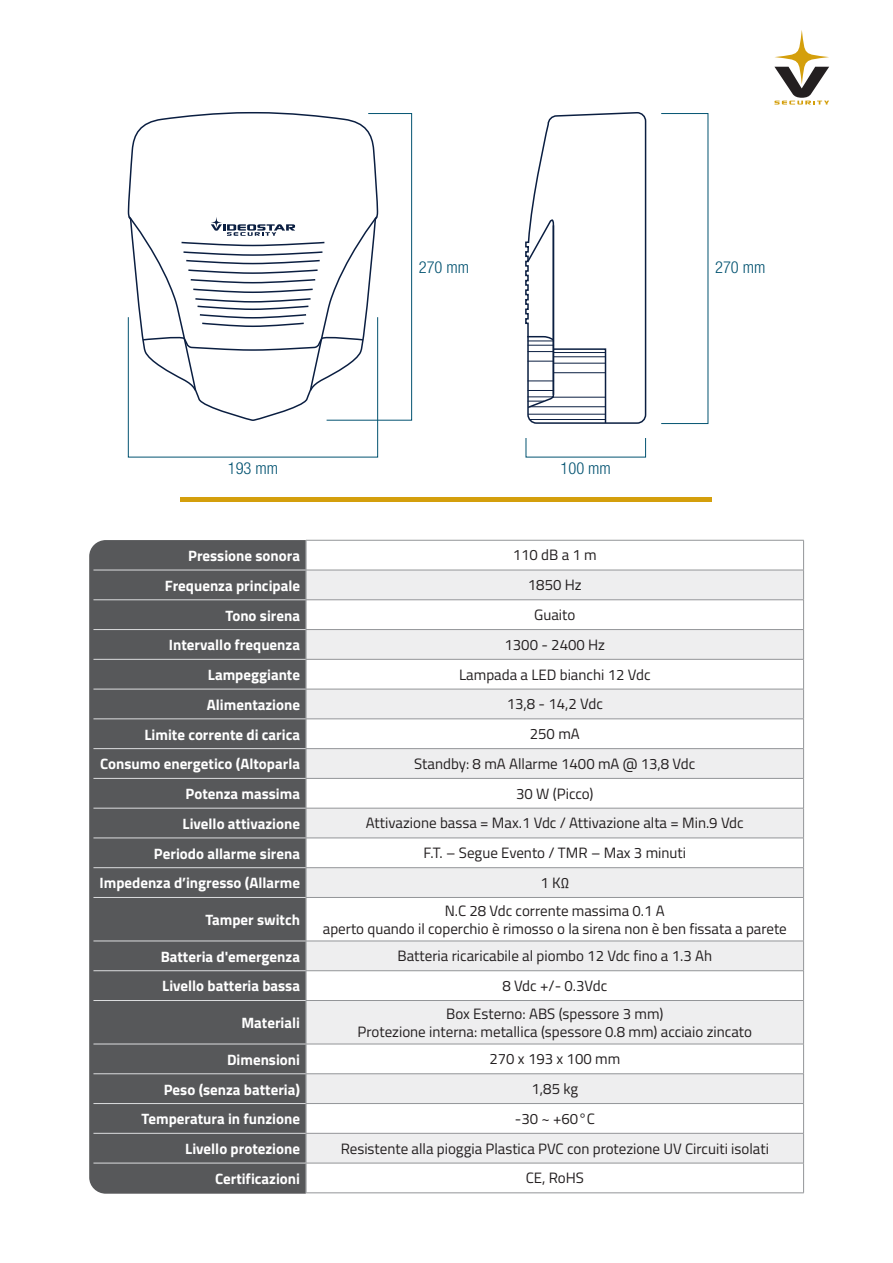
<style>
.page{position:relative;width:893px;height:1263px;background:#fff}
.page>*{position:absolute;margin:0;border:0;box-sizing:border-box;transform-origin:0 0}
.t1{font:300 condensed 16.5px "Helvetica Neue LT Std";color:#035371}
.Tabella_caratteristi{font:15px "Titillium Web";color:#231f20}
.Tabella_Voci{font:700 15px "Titillium Web";color:#fff}
</style>
<div class="page">
<div style="left:89px;top:540px;width:217px;height:654px;background:#57585a"></div>
<div style="left:181px;top:497px;width:531px;height:5px;background:#d49f0c"></div>
<svg style="left:307px;top:571px;width:496px;height:592px;fill:#eeeeef"></svg>
<hr style="left:93px;top:570px;width:213px;height:1px;background:#dcdddf">
<hr style="left:93px;top:599px;width:213px;height:1px;background:#dcdddf">
<hr style="left:93px;top:629px;width:213px;height:1px;background:#dcdddf">
<hr style="left:93px;top:659px;width:213px;height:1px;background:#dcdddf">
<hr style="left:93px;top:689px;width:213px;height:1px;background:#dcdddf">
<hr style="left:93px;top:719px;width:213px;height:1px;background:#dcdddf">
<hr style="left:93px;top:748px;width:213px;height:1px;background:#dcdddf">
<hr style="left:93px;top:778px;width:213px;height:1px;background:#dcdddf">
<hr style="left:93px;top:808px;width:213px;height:1px;background:#dcdddf">
<hr style="left:93px;top:838px;width:213px;height:1px;background:#dcdddf">
<hr style="left:93px;top:867px;width:213px;height:1px;background:#dcdddf">
<hr style="left:93px;top:897px;width:213px;height:1px;background:#dcdddf">
<hr style="left:93px;top:941px;width:213px;height:1px;background:#dcdddf">
<hr style="left:93px;top:970px;width:213px;height:1px;background:#dcdddf">
<hr style="left:93px;top:1000px;width:213px;height:1px;background:#dcdddf">
<hr style="left:93px;top:1044px;width:213px;height:1px;background:#dcdddf">
<hr style="left:93px;top:1073px;width:213px;height:1px;background:#dcdddf">
<hr style="left:93px;top:1103px;width:213px;height:1px;background:#dcdddf">
<hr style="left:93px;top:1133px;width:213px;height:1px;background:#dcdddf">
<hr style="left:306px;top:540px;width:498px;height:1px;background:#939598">
<hr style="left:306px;top:540px;width:1px;height:30px;background:#939598">
<hr style="left:803px;top:540px;width:1px;height:30px;background:#939598">
<hr style="left:306px;top:570px;width:498px;height:1px;background:#939598">
<hr style="left:306px;top:570px;width:1px;height:30px;background:#939598">
<hr style="left:803px;top:570px;width:1px;height:30px;background:#939598">
<hr style="left:306px;top:599px;width:498px;height:1px;background:#939598">
<hr style="left:306px;top:629px;width:498px;height:1px;background:#939598">
<svg style="left:306px;top:600px;width:1px;height:59px"></svg>
<svg style="left:803px;top:600px;width:1px;height:59px"></svg>
<hr style="left:306px;top:659px;width:498px;height:1px;background:#939598">
<hr style="left:306px;top:659px;width:1px;height:30px;background:#939598">
<hr style="left:803px;top:659px;width:1px;height:30px;background:#939598">
<hr style="left:306px;top:689px;width:498px;height:1px;background:#939598">
<hr style="left:306px;top:689px;width:1px;height:30px;background:#939598">
<hr style="left:803px;top:689px;width:1px;height:30px;background:#939598">
<hr style="left:306px;top:719px;width:498px;height:1px;background:#939598">
<hr style="left:306px;top:748px;width:498px;height:1px;background:#939598">
<svg style="left:306px;top:719px;width:1px;height:59px"></svg>
<svg style="left:803px;top:719px;width:1px;height:59px"></svg>
<hr style="left:306px;top:778px;width:498px;height:1px;background:#939598">
<hr style="left:306px;top:778px;width:1px;height:30px;background:#939598">
<hr style="left:803px;top:778px;width:1px;height:30px;background:#939598">
<hr style="left:306px;top:808px;width:498px;height:1px;background:#939598">
<hr style="left:306px;top:808px;width:1px;height:30px;background:#939598">
<hr style="left:803px;top:808px;width:1px;height:30px;background:#939598">
<hr style="left:306px;top:838px;width:498px;height:1px;background:#939598">
<hr style="left:306px;top:867px;width:498px;height:1px;background:#939598">
<svg style="left:306px;top:838px;width:1px;height:59px"></svg>
<svg style="left:803px;top:838px;width:1px;height:59px"></svg>
<hr style="left:306px;top:897px;width:498px;height:1px;background:#939598">
<hr style="left:306px;top:898px;width:1px;height:43px;background:#939598">
<hr style="left:803px;top:898px;width:1px;height:43px;background:#939598">
<hr style="left:306px;top:941px;width:498px;height:1px;background:#939598">
<hr style="left:306px;top:970px;width:498px;height:1px;background:#939598">
<svg style="left:306px;top:941px;width:1px;height:59px"></svg>
<svg style="left:803px;top:941px;width:1px;height:59px"></svg>
<hr style="left:306px;top:1000px;width:498px;height:1px;background:#939598">
<hr style="left:306px;top:1001px;width:1px;height:43px;background:#939598">
<hr style="left:803px;top:1001px;width:1px;height:43px;background:#939598">
<hr style="left:306px;top:1044px;width:498px;height:1px;background:#939598">
<hr style="left:306px;top:1073px;width:498px;height:1px;background:#939598">
<hr style="left:306px;top:1103px;width:498px;height:1px;background:#939598">
<svg style="left:306px;top:1044px;width:1px;height:89px"></svg>
<svg style="left:803px;top:1044px;width:1px;height:89px"></svg>
<hr style="left:306px;top:1133px;width:498px;height:1px;background:#939598">
<hr style="left:306px;top:1133px;width:1px;height:30px;background:#939598">
<hr style="left:803px;top:1133px;width:1px;height:30px;background:#939598">
<hr style="left:306px;top:1163px;width:498px;height:1px;background:#939598">
<hr style="left:803px;top:1163px;width:1px;height:30px;background:#939598">
<hr style="left:306px;top:1192px;width:498px;height:1px;background:#939598">
<hr style="left:93px;top:1163px;width:213px;height:1px;background:#dcdddf">
<hr style="left:306px;top:1163px;width:1px;height:30px;background:#939598">
<svg style="left:128px;top:113px;width:284px;height:308px"></svg>
<svg style="left:525px;top:112px;width:122px;height:312px"></svg>
<svg style="left:774px;top:67px;width:55px;height:38px"></svg>
<svg style="left:774px;top:30px;width:55px;height:54px"></svg>
<p class="t1" style="left:419px;top:257px;width:52px">270 mm</p>
<p class="t1" style="left:715px;top:257px;width:52px">270 mm</p>
<p class="t1" style="left:228px;top:459px;width:52px">193 mm</p>
<p class="t1" style="left:561px;top:459px;width:52px">100 mm</p>
<p class="Tabella_Voci" style="left:188px;top:544px;width:113px">Pressione sonora</p>
<p class="Tabella_caratteristi" style="left:513px;top:544px;width:86px">110 dB a 1 m</p>
<p class="Tabella_Voci" style="left:165px;top:574px;width:137px">Frequenza principale</p>
<p class="Tabella_caratteristi" style="left:528px;top:574px;width:55px">1850 Hz</p>
<p class="Tabella_Voci" style="left:225px;top:604px;width:76px">Tono sirena</p>
<p class="Tabella_caratteristi" style="left:534px;top:604px;width:43px">Guaito</p>
<p class="Tabella_Voci" style="left:169px;top:633px;width:133px">Intervallo frequenza</p>
<p class="Tabella_caratteristi" style="left:504px;top:633px;width:102px">1300 - 2400 Hz</p>
<p class="Tabella_Voci" style="left:208px;top:663px;width:94px">Lampeggiante</p>
<p class="Tabella_caratteristi" style="left:459px;top:663px;width:193px">Lampada a LED bianchi 12 Vdc</p>
<p class="Tabella_Voci" style="left:207px;top:693px;width:95px">Alimentazione</p>
<p class="Tabella_caratteristi" style="left:507px;top:693px;width:98px">13,8 - 14,2 Vdc</p>
<p class="Tabella_Voci" style="left:145px;top:723px;width:157px">Limite corrente di carica</p>
<p class="Tabella_caratteristi" style="left:530px;top:723px;width:51px">250 mA</p>
<p class="Tabella_Voci" style="left:100px;top:753px;width:201px">Consumo energetico (Altoparla</p>
<p class="Tabella_caratteristi" style="left:414px;top:752px;width:282px">Standby: 8 mA Allarme 1400 mA @ 13,8 Vdc</p>
<p class="Tabella_Voci" style="left:186px;top:782px;width:116px">Potenza massima</p>
<p class="Tabella_caratteristi" style="left:516px;top:782px;width:79px">30 W (Picco)</p>
<p class="Tabella_Voci" style="left:183px;top:812px;width:119px">Livello attivazione</p>
<p class="Tabella_caratteristi" style="left:366px;top:812px;width:379px">Attivazione bassa = Max.1 Vdc / Attivazione alta = Min.9 Vdc</p>
<p class="Tabella_Voci" style="left:154px;top:842px;width:148px">Periodo allarme sirena</p>
<p class="Tabella_caratteristi" style="left:424px;top:842px;width:264px">F.T. – Segue Evento / TMR – Max 3 minuti</p>
<p class="Tabella_Voci" style="left:99px;top:872px;width:202px">Impedenza d’ingresso (Allarme</p>
<p class="Tabella_caratteristi" style="left:540px;top:872px;width:30px">1 KΩ</p>
<p class="Tabella_Voci" style="left:205px;top:908px;width:96px">Tamper switch</p>
<p class="Tabella_caratteristi" style="left:445px;top:899px;width:222px">N.C 28 Vdc corrente massima 0.1 A</p>
<p class="Tabella_caratteristi" style="left:323px;top:917px;width:465px">aperto quando il coperchio è rimosso o la sirena non è ben fissata a parete</p>
<p class="Tabella_Voci" style="left:161px;top:945px;width:141px">Batteria d'emergenza</p>
<p class="Tabella_caratteristi" style="left:398px;top:945px;width:316px">Batteria ricaricabile al piombo 12 Vdc fino a 1.3 Ah</p>
<p class="Tabella_Voci" style="left:162px;top:975px;width:139px">Livello batteria bassa</p>
<p class="Tabella_caratteristi" style="left:502px;top:975px;width:106px">8 Vdc +/- 0.3Vdc</p>
<p class="Tabella_Voci" style="left:241px;top:1011px;width:60px">Materiali</p>
<p class="Tabella_caratteristi" style="left:446px;top:1002px;width:219px">Box Esterno: ABS (spessore 3 mm)</p>
<p class="Tabella_caratteristi" style="left:358px;top:1020px;width:396px">Protezione interna: metallica (spessore 0.8 mm) acciaio zincato</p>
<p class="Tabella_Voci" style="left:227px;top:1048px;width:75px">Dimensioni</p>
<p class="Tabella_caratteristi" style="left:489px;top:1048px;width:132px">270 x 193 x 100 mm</p>
<p class="Tabella_Voci" style="left:164px;top:1078px;width:138px">Peso (senza batteria)</p>
<p class="Tabella_caratteristi" style="left:531px;top:1078px;width:48px">1,85 kg</p>
<p class="Tabella_Voci" style="left:142px;top:1107px;width:160px">Temperatura in funzione</p>
<p class="Tabella_caratteristi" style="left:515px;top:1107px;width:82px">-30 ~ +60°C</p>
<p class="Tabella_Voci" style="left:185px;top:1137px;width:116px">Livello protezione</p>
<p class="Tabella_caratteristi" style="left:341px;top:1137px;width:430px">Resistente alla pioggia Plastica PVC con protezione UV Circuiti isolati</p>
<p class="Tabella_Voci" style="left:215px;top:1167px;width:86px">Certificazioni</p>
<p class="Tabella_caratteristi" style="left:526px;top:1167px;width:60px">CE, RoHS</p>
</div>
